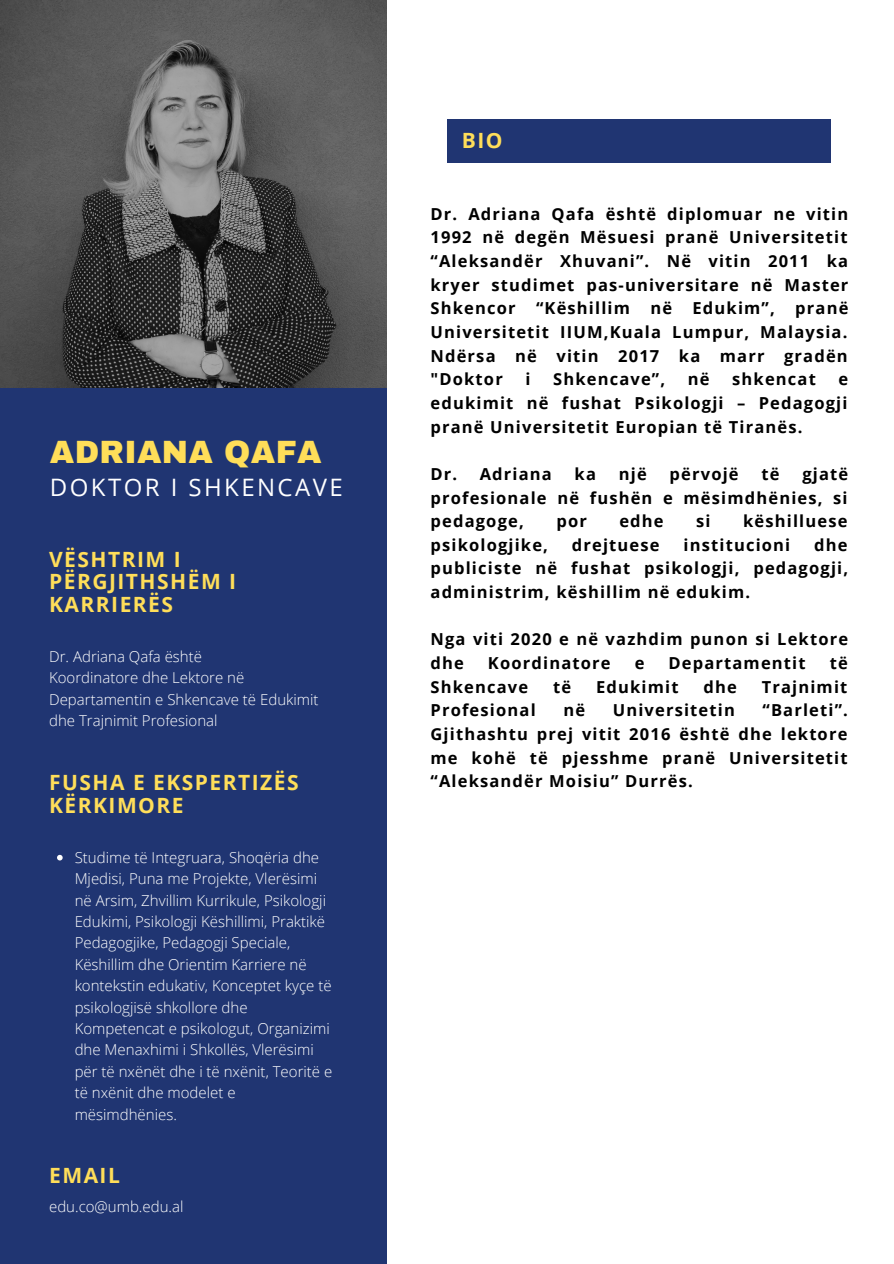
<style>
.page{position:relative;width:894px;height:1264px;background:#fff}
.page>*{position:absolute;margin:0;border:0;box-sizing:border-box;transform-origin:0 0}
.t1{font:900 31.5px "Archivo";letter-spacing:.01em;color:#ffde59}
.t2{font:24px "Open Sans";letter-spacing:.1em;color:#fff}
.t3{font:700 21px/22.5px "Open Sans";letter-spacing:.07em;color:#ffde59}
.t4{font:700 16.5px/23.7px "Open Sans";letter-spacing:.07em;color:#000;text-align:justify}
.t5{font:300 15px/21.5px "Open Sans";color:#fff}
</style>
<div class="page">
<div style="left:0;top:388px;width:386px;height:875px;background:#203572"></div>
<img style="left:0;top:0;width:386px;height:387px">
<div style="left:447px;top:119px;width:383px;height:44px;background:#203572"></div>
<svg style="left:57px;top:854px;width:6px;height:6px"></svg>
<p class="t1" style="left:50px;top:435px;width:273px">ADRIANA QAFA</p>
<p class="t2" style="left:50px;top:470px;width:294px">DOKTOR I SHKENCAVE</p>
<p class="t3" style="left:49px;top:547px;width:188px">VËSHTRIM I<br>PËRGJITHSHËM I<br>KARRIERËS</p>
<p class="t5" style="left:49px;top:645px;width:154px">Dr. Adriana Qafa është</p>
<p class="t5" style="left:49px;top:666px;width:271px">Koordinatore dhe Lektore në<br>Departamentin e Shkencave të Edukimit dhe Trajnimit Profesional</p>
<p class="t3" style="left:49px;top:770px;width:251px">FUSHA E EKSPERTIZËS<br>KËRKIMORE</p>
<p class="t5" style="left:75px;top:846px;width:259px">Studime të Integruara, Shoqëria dhe Mjedisi, Puna me Projekte, Vlerësimi në Arsim, Zhvillim Kurrikule, Psikologji Edukimi, Psikologji Këshillimi, Praktikë Pedagogjike, Pedagogji Speciale, Këshillim dhe Orientim Karriere në kontekstin edukativ, Konceptet kyçe të psikologjisë shkollore dhe Kompetencat e psikologut, Organizimi dhe Menaxhimi i Shkollës, Vlerësimi për të nxënët dhe i të nxënit, Teoritë e të nxënit dhe modelet e mësimdhënies.</p>
<p class="t3" style="left:49px;top:1163px;width:72px">EMAIL</p>
<p class="t5" style="left:49px;top:1195px;width:136px">edu.co@umb.edu.al</p>
<p class="t3" style="left:461px;top:128px;width:42px">BIO</p>
<p class="t4" style="left:430px;top:201px;width:419px">Dr. Adriana Qafa është diplomuar ne vitin 1992 në degën Mësuesi pranë Universitetit “Aleksandër Xhuvani”. Në vitin 2011 ka kryer studimet pas-universitare në Master Shkencor “Këshillim në Edukim”, pranë Universitetit IIUM,Kuala Lumpur, Malaysia.<br>Ndërsa në vitin 2017 ka marr gradën "Doktor</p>
<p class="t4" style="left:525px;top:367px;width:7px">i</p>
<p class="t4" style="left:553px;top:367px;width:114px">Shkencave”,</p>
<p class="t4" style="left:687px;top:367px;width:23px">në</p>
<p class="t4" style="left:732px;top:367px;width:85px">shkencat</p>
<p class="t4" style="left:430px;top:367px;width:419px;text-indent:408px">e edukimit në fushat Psikologji – Pedagogji pranë Universitetit Europian të Tiranës.</p>
<p class="t4" style="left:430px;top:461px;width:123px">Dr. Adriana</p>
<p class="t4" style="left:574px;top:461px;width:23px">ka</p>
<p class="t4" style="left:618px;top:461px;width:29px">një</p>
<p class="t4" style="left:669px;top:461px;width:71px">përvojë</p>
<p class="t4" style="left:761px;top:461px;width:20px">të</p>
<p class="t4" style="left:430px;top:461px;width:419px;text-indent:372px">gjatë profesionale në fushën e mësimdhënies, si pedagoge,</p>
<p class="t4" style="left:556px;top:509px;width:32px">por</p>
<p class="t4" style="left:619px;top:509px;width:46px">edhe</p>
<p class="t4" style="left:696px;top:509px;width:16px">si</p>
<p class="t4" style="left:743px;top:509px;width:106px">këshilluese</p>
<p class="t4" style="left:430px;top:532px;width:419px;text-indent:383px">dhe publiciste në fushat psikologji, pedagogji, administrim, këshillim në edukim.</p>
<p class="t4" style="left:430px;top:627px;width:419px">Nga viti 2020 e në vazhdim punon si Lektore dhe</p>
<p class="t4" style="left:430px;top:532px;width:119px">psikologjike,</p>
<p class="t4" style="left:571px;top:532px;width:89px">drejtuese</p>
<p class="t4" style="left:683px;top:532px;width:108px">institucioni</p>
<p class="t4" style="left:488px;top:651px;width:124px">Koordinatore</p>
<p class="t4" style="left:634px;top:651px;width:11px">e</p>
<p class="t4" style="left:668px;top:651px;width:139px">Departamentit</p>
<p class="t4" style="left:829px;top:651px;width:20px">të</p>
<p class="t4" style="left:430px;top:674px;width:99px">Shkencave</p>
<p class="t4" style="left:553px;top:674px;width:20px">të</p>
<p class="t4" style="left:596px;top:674px;width:84px">Edukimit</p>
<p class="t4" style="left:703px;top:674px;width:35px">dhe</p>
<p class="t4" style="left:761px;top:674px;width:87px">Trajnimit</p>
<p class="t4" style="left:430px;top:698px;width:107px">Profesional</p>
<p class="t4" style="left:563px;top:698px;width:23px">në</p>
<p class="t4" style="left:612px;top:698px;width:124px">Universitetin</p>
<p class="t4" style="left:430px;top:698px;width:419px;text-indent:332px">“Barleti”.<br>Gjithashtu prej vitit 2016 është dhe lektore me kohë të pjesshme pranë Universitetit “Aleksandër Moisiu” Durrës.</p>
</div>
